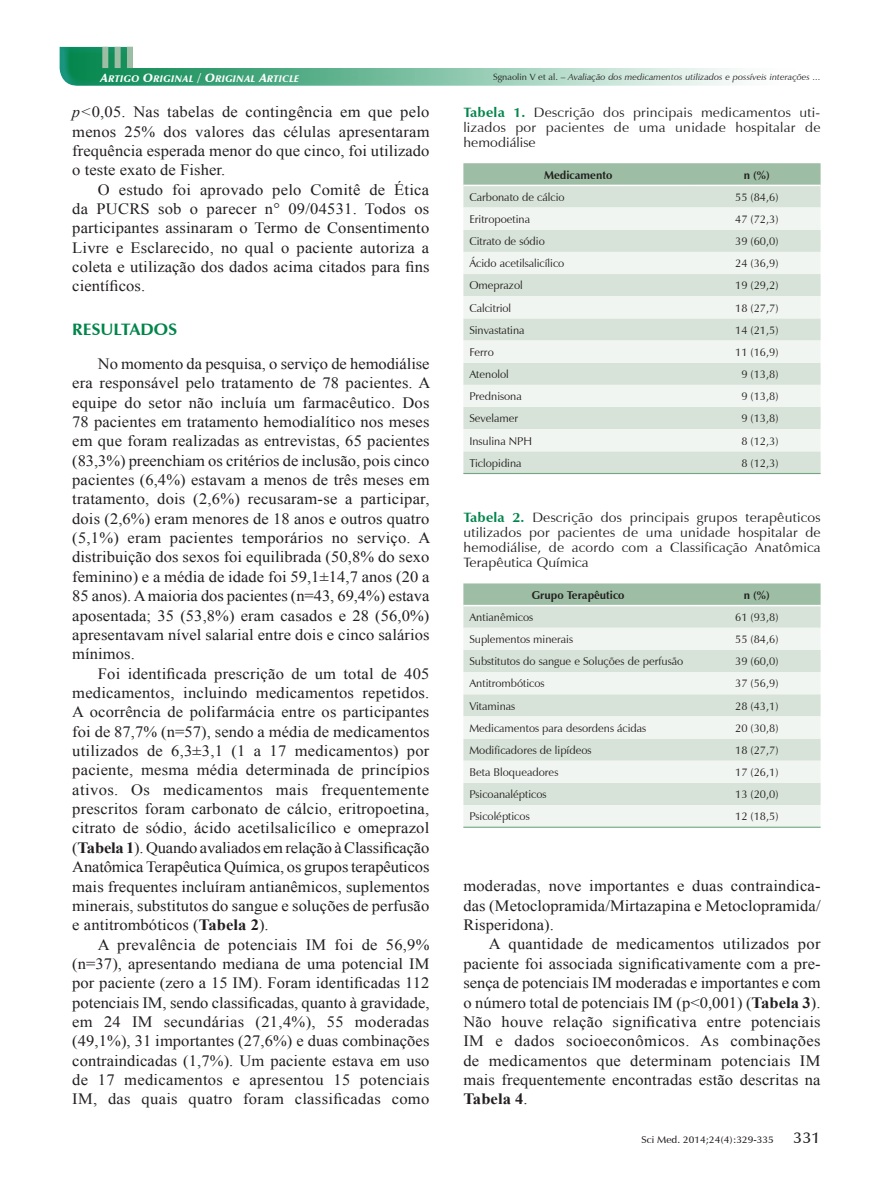
<style>
.page{position:relative;width:893px;height:1191px;background:#fff}
.page>*{position:absolute;margin:0;border:0;box-sizing:border-box;transform-origin:0 0}
.t1{font:700 16.5px "Zapf Humanist 601 BT";letter-spacing:.005em;color:#00854a;scale:1.05 1}
.t2{font:15.75px/19.4px "Times New Roman";letter-spacing:.005em;color:#231f20;text-align:justify;scale:1.05 1}
.t3{font:13.5px/15px "Zapf Humanist 601 BT";letter-spacing:.015em;color:#231f20;text-align:justify;scale:1.05 1}
.t4{font:11.25px "Zapf Humanist 601 BT";color:#231f20}
.t5{font:700 11.25px "Zapf Humanist 601 BT";color:#231f20}
.t6{font:600 9.75px "Zapf Humanist 601 BT";letter-spacing:.005em;color:#231f20;scale:1.05 1}
.t7{font:9.6px "Zapf Humanist 601 BT Ultra Italic SC800";letter-spacing:.045em;color:#fff}
.t8{font:italic 9px "Zapf Humanist 601 BT";letter-spacing:.005em;color:#231f20;scale:1.05 1}
.s1{font-size:12px}
.s2{font-style:normal}
.s3{font-style:italic}
.s4{font-weight:700}
.s5{font-weight:700;color:#00854a}
.s6{font-size:15.75px}
</style>
<div class="page">
<div style="left:70px;top:46px;width:750px;height:41px;background:#229b8f;opacity:.75"></div>
<div style="left:58px;top:46px;width:632px;height:41px;background:#229b8f;opacity:.75"></div>
<div style="left:102px;top:47px;width:6px;height:21px;background:#9dbea4"></div>
<div style="left:115px;top:47px;width:6px;height:21px;background:#9dbea4"></div>
<div style="left:127px;top:47px;width:6px;height:21px;background:#9dbea4"></div>
<div style="left:133px;top:45px;width:690px;height:23px;background:#fff"></div>
<svg style="left:463px;top:163px;width:358px;height:22px;background:#9fbfa6"></svg>
<div style="left:463px;top:186px;width:358px;height:287px;background:#d7e3d8"></div>
<svg style="left:463px;top:207px;width:358px;height:244px;fill:#f0f5f1"></svg>
<hr style="left:463px;top:473px;width:230px;height:1px;background:#70a782">
<hr style="left:693px;top:473px;width:128px;height:1px;background:#70a782">
<svg style="left:463px;top:583px;width:358px;height:22px;background:#9fbfa6"></svg>
<svg style="left:463px;top:606px;width:358px;height:22px;background:#d8e3d9"></svg>
<svg style="left:463px;top:628px;width:358px;height:198px;fill:#f0f5f1"></svg>
<hr style="left:463px;top:826px;width:230px;height:1px;background:#70a782">
<hr style="left:693px;top:826px;width:128px;height:1px;background:#70a782">
<p class="t7" style="left:101px;top:73px;width:200px"><span class="s1">A</span>RTIGO <span class="s1">O</span>RIGINAL <span class="s1">/ O</span>RIGINAL <span class="s1">A</span>RTICLE</p>
<p class="t8" style="left:493px;top:71px;width:313px"><span class="s2">Sgnaolin V et al. –</span> Avaliação dos medicamentos utilizados e possíveis interações ...</p>
<p class="t2" style="left:72px;top:102px;width:342px"><span class="s3">p&lt;</span>0,05. Nas tabelas de contingência em que pelo menos 25% dos valores das células apresentaram frequência esperada menor do que cinco, foi utilizado o teste exato de Fisher.</p>
<p class="t2" style="left:72px;top:179px;width:342px;text-indent:26px">O estudo foi aprovado pelo Comitê de Ética da PUCRS sob o parecer n° 09/04531. Todos os participantes assinaram o Termo de Consentimento Livre e Esclarecido, no qual o paciente autoriza a coleta e utilização dos dados acima citados para fins científicos.</p>
<p class="t1" style="left:72px;top:319px;width:101px">RESULTADOS</p>
<p class="t2" style="left:72px;top:354px;width:343px;text-indent:26px">No momento da pesquisa, o serviço de hemodiálise era responsável pelo tratamento de 78 pacientes. A equipe do setor não incluía um farmacêutico. Dos 78 pacientes em tratamento hemodialítico nos meses em que foram realizadas as entrevistas, 65 pacientes (83,3%) preenchiam os critérios de inclusão, pois cinco pacientes (6,4%) estavam a menos de três meses em tratamento, dois (2,6%) recusaram-se a participar, dois (2,6%) eram menores de 18 anos e outros quatro (5,1%) eram pacientes temporários no serviço. A distribuição dos sexos foi equilibrada (50,8% do sexo feminino) e a média de idade foi 59,1±14,7 anos (20 a 85 anos). A maioria dos pacientes (n=43, 69,4%) estava aposentada; 35 (53,8%) eram casados e 28 (56,0%) apresentavam nível salarial entre dois e cinco salários mínimos.</p>
<p class="t2" style="left:72px;top:663px;width:342px;text-indent:26px">Foi identificada prescrição de um total de 405 medicamentos, incluindo medicamentos repetidos.<br>A ocorrência de polifarmácia entre os participantes foi de 87,7% (n=57), sendo a média de medicamentos utilizados de 6,3±3,1 (1 a 17 medicamentos) por paciente, mesma média determinada de princípios ativos. Os medicamentos mais frequentemente prescritos foram carbonato de cálcio, eritropoetina, citrato de sódio, ácido acetilsalicílico e omeprazol (<span class="s4">Tabela 1</span>). Quando avaliados em relação à Classificação Anatômica Terapêutica Química, os grupos terapêuticos mais frequentes incluíram antianêmicos, suplementos minerais, substitutos do sangue e soluções de perfusão e antitrombóticos (<span class="s4">Tabela 2</span>).</p>
<p class="t2" style="left:72px;top:934px;width:342px;text-indent:26px">A prevalência de potenciais IM foi de 56,9% (n=37), apresentando mediana de uma potencial IM por paciente (zero a 15 IM). Foram identificadas 112 potenciais IM, sendo classificadas, quanto à gravidade, em 24 IM secundárias (21,4%), 55 moderadas (49,1%), 31 importantes (27,6%) e duas combinações contraindicadas (1,7%). Um paciente estava em uso de 17 medicamentos e apresentou 15 potenciais IM, das quais quatro foram classificadas como</p>
<p class="t3" style="left:463px;top:104px;width:342px"><span class="s5">Tabela 1.</span> Descrição dos principais medicamentos uti&shy;lizados por pacientes de uma unidade hospitalar de hemodiálise</p>
<p class="t5" style="left:544px;top:168px;width:70px">Medicamento</p>
<p class="t5" style="left:744px;top:168px;width:28px">n (%)</p>
<p class="t4" style="left:469px;top:190px;width:97px">Carbonato de cálcio</p>
<p class="t4" style="left:735px;top:190px;width:45px">55 (84,6)</p>
<p class="t4" style="left:469px;top:212px;width:62px">Eritropoetina</p>
<p class="t4" style="left:735px;top:212px;width:45px">47 (72,3)</p>
<p class="t4" style="left:469px;top:234px;width:77px">Citrato de sódio</p>
<p class="t4" style="left:735px;top:234px;width:45px">39 (60,0)</p>
<p class="t4" style="left:469px;top:256px;width:97px">Ácido acetilsalicílico</p>
<p class="t4" style="left:735px;top:256px;width:45px">24 (36,9)</p>
<p class="t4" style="left:469px;top:278px;width:55px">Omeprazol</p>
<p class="t4" style="left:735px;top:278px;width:45px">19 (29,2)</p>
<p class="t4" style="left:469px;top:301px;width:43px">Calcitriol</p>
<p class="t4" style="left:735px;top:301px;width:45px">18 (27,7)</p>
<p class="t4" style="left:469px;top:323px;width:57px">Sinvastatina</p>
<p class="t4" style="left:735px;top:323px;width:45px">14 (21,5)</p>
<p class="t4" style="left:469px;top:345px;width:26px">Ferro</p>
<p class="t4" style="left:735px;top:345px;width:45px">11 (16,9)</p>
<p class="t4" style="left:469px;top:367px;width:41px">Atenolol</p>
<p class="t4" style="left:741px;top:367px;width:39px">9 (13,8)</p>
<p class="t4" style="left:469px;top:389px;width:54px">Prednisona</p>
<p class="t4" style="left:741px;top:389px;width:39px">9 (13,8)</p>
<p class="t4" style="left:469px;top:411px;width:50px">Sevelamer</p>
<p class="t4" style="left:741px;top:411px;width:39px">9 (13,8)</p>
<p class="t4" style="left:469px;top:434px;width:64px">Insulina NPH</p>
<p class="t4" style="left:741px;top:434px;width:39px">8 (12,3)</p>
<p class="t4" style="left:469px;top:456px;width:54px">Ticlopidina</p>
<p class="t4" style="left:741px;top:456px;width:39px">8 (12,3)</p>
<p class="t3" style="left:463px;top:509px;width:342px"><span class="s5">Tabela 2.</span> Descrição dos principais grupos terapêuticos utilizados por pacientes de uma unidade hospitalar de hemodiálise, de acordo com a Classificação Anatômica Terapêutica Química</p>
<p class="t5" style="left:532px;top:588px;width:94px">Grupo Terapêutico</p>
<p class="t5" style="left:744px;top:588px;width:28px">n (%)</p>
<p class="t4" style="left:469px;top:610px;width:65px">Antianêmicos</p>
<p class="t4" style="left:735px;top:610px;width:45px">61 (93,8)</p>
<p class="t4" style="left:469px;top:632px;width:105px">Suplementos minerais</p>
<p class="t4" style="left:735px;top:632px;width:45px">55 (84,6)</p>
<p class="t4" style="left:469px;top:654px;width:215px">Substitutos do sangue e Soluções de perfusão</p>
<p class="t4" style="left:735px;top:654px;width:45px">39 (60,0)</p>
<p class="t4" style="left:469px;top:676px;width:77px">Antitrombóticos</p>
<p class="t4" style="left:735px;top:676px;width:45px">37 (56,9)</p>
<p class="t4" style="left:469px;top:699px;width:47px">Vitaminas</p>
<p class="t4" style="left:735px;top:699px;width:45px">28 (43,1)</p>
<p class="t4" style="left:469px;top:721px;width:178px">Medicamentos para desordens ácidas</p>
<p class="t4" style="left:735px;top:721px;width:45px">20 (30,8)</p>
<p class="t4" style="left:469px;top:743px;width:124px">Modificadores de lipídeos</p>
<p class="t4" style="left:735px;top:743px;width:45px">18 (27,7)</p>
<p class="t4" style="left:469px;top:765px;width:90px">Beta Bloqueadores</p>
<p class="t4" style="left:735px;top:765px;width:45px">17 (26,1)</p>
<p class="t4" style="left:469px;top:787px;width:79px">Psicoanalépticos</p>
<p class="t4" style="left:735px;top:787px;width:45px">13 (20,0)</p>
<p class="t4" style="left:469px;top:809px;width:62px">Psicolépticos</p>
<p class="t4" style="left:735px;top:809px;width:45px">12 (18,5)</p>
<p class="t2" style="left:463px;top:876px;width:342px">moderadas, nove importantes e duas contraindica&shy;das (Metoclopramida/Mirtazapina e Metoclopramida/ Risperidona).</p>
<p class="t2" style="left:463px;top:934px;width:342px;text-indent:26px">A quantidade de medicamentos utilizados por paciente foi associada significativamente com a pre&shy;sença de potenciais IM moderadas e importantes e com o número total de potenciais IM (p&lt;0,001) (<span class="s4">Tabela 3</span>).<br>Não houve relação significativa entre potenciais IM e dados socioeconômicos. As combinações de medicamentos que determinam potenciais IM mais frequentemente encontradas estão descritas na <span class="s4">Tabela 4</span>.</p>
<p class="t6" style="left:641px;top:1134px;width:172px">Sci Med. 2014;24(4):329-335 <span class="s6">331</span></p>
</div>
